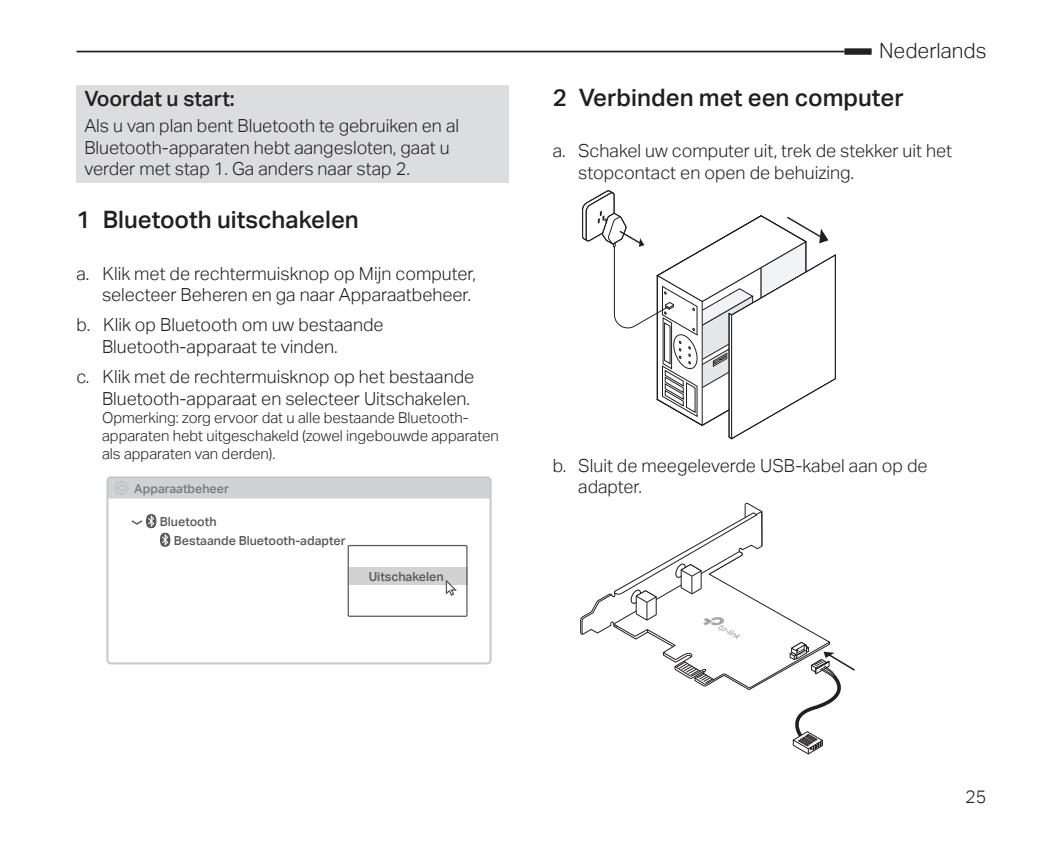
<style>
.page{position:relative;width:1063px;height:851px;background:#fff}
.page>*{position:absolute;margin:0;border:0;box-sizing:border-box;transform-origin:0 0}
.t1{font:24px "TP Link Aktiv Medium";color:#231f20}
.t2{font:21px "TP Link Aktiv Medium";color:#231f20}
.t3{font:21px "TP Link Aktiv Light";color:#231f20}
.t4{font:18px/21.6px "TP Link Aktiv Light";color:#231f20}
.t5{font:15px/18px "TP Link Aktiv Light";color:#231f20}
.t6{font:12.6px "TP Link Aktiv Medium";color:#57585a}
.t7{font:12.6px "TP Link Aktiv Medium";color:#76787b}
</style>
<div class="page">
<div style="left:844px;top:48px;width:28px;height:7px;background:#231f20"></div>
<hr style="left:77px;top:51px;width:767px;height:1px;background:#231f20">
<svg style="left:582px;top:190px;width:254px;height:250px"></svg>
<svg style="left:580px;top:502px;width:275px;height:252px"></svg>
<div style="left:348px;top:566px;width:119px;height:18px;background:#d1d2d4"></div>
<div style="left:107px;top:477px;width:384px;height:21px;background:#d1d2d4;border-radius:2px"></div>
<div style="left:106px;top:476px;width:386px;height:188px;border:2px solid #c7c8ca;border-radius:3px"></div>
<svg style="left:114px;top:481px;width:15px;height:14px"></svg>
<svg style="left:118px;top:485px;width:7px;height:6px"></svg>
<svg style="left:132px;top:514px;width:38px;height:33px"></svg>
<svg style="left:445px;top:579px;width:14px;height:17px"></svg>
<div style="left:348px;top:545px;width:120px;height:71px;border:1px solid #57585a"></div>
<div style="left:77px;top:85px;width:432px;height:97px;background:#dcdddf"></div>
<p class="t2" style="left:84px;top:86px;width:152px">Voordat u start:</p>
<p class="t4" style="left:84px;top:115px;width:376px">Als u van plan bent Bluetooth te gebruiken en al<br>Bluetooth-apparaten hebt aangesloten, gaat u verder met stap 1. Ga anders naar stap 2.</p>
<h1 class="t1" style="left:77px;top:206px;width:284px">1 Bluetooth uitschakelen</h1>
<p class="t4" style="left:77px;top:262px;width:401px;text-align:right">a. Klik met de rechtermuisknop op Mijn computer, selecteer Beheren en ga naar Apparaatbeheer.</p>
<p class="t4" style="left:102px;top:314px;width:283px;text-indent:-26px">b. Klik op Bluetooth om uw bestaande<br>Bluetooth-apparaat te vinden.</p>
<p class="t4" style="left:77px;top:366px;width:399px;text-align:right">c. Klik met de rechtermuisknop op het bestaande<br>Bluetooth-apparaat en selecteer Uitschakelen.</p>
<p class="t5" style="left:102px;top:408px;width:398px">Opmerking: zorg ervoor dat u alle bestaande Bluetooth&shy;apparaten hebt uitgeschakeld (zowel ingebouwde apparaten als apparaten van derden).</p>
<p class="t7" style="left:134px;top:481px;width:96px">Apparaatbeheer</p>
<p class="t6" style="left:160px;top:514px;width:58px">Bluetooth</p>
<p class="t6" style="left:174px;top:532px;width:173px">Bestaande Bluetooth-adapter</p>
<p class="t6" style="left:369px;top:568px;width:76px">Uitschakelen</p>
<p class="t3" style="left:879px;top:38px;width:109px">Nederlands</p>
<h1 class="t1" style="left:553px;top:83px;width:353px">2 Verbinden met een computer</h1>
<p class="t4" style="left:578px;top:140px;width:375px;text-indent:-26px">a. Schakel uw computer uit, trek de stekker uit het stopcontact en open de behuizing.</p>
<p class="t4" style="left:578px;top:454px;width:351px;text-indent:-26px">b. Sluit de meegeleverde USB-kabel aan op de adapter.</p>
<p class="t4" style="left:965px;top:785px;width:23px">25</p>
</div>
